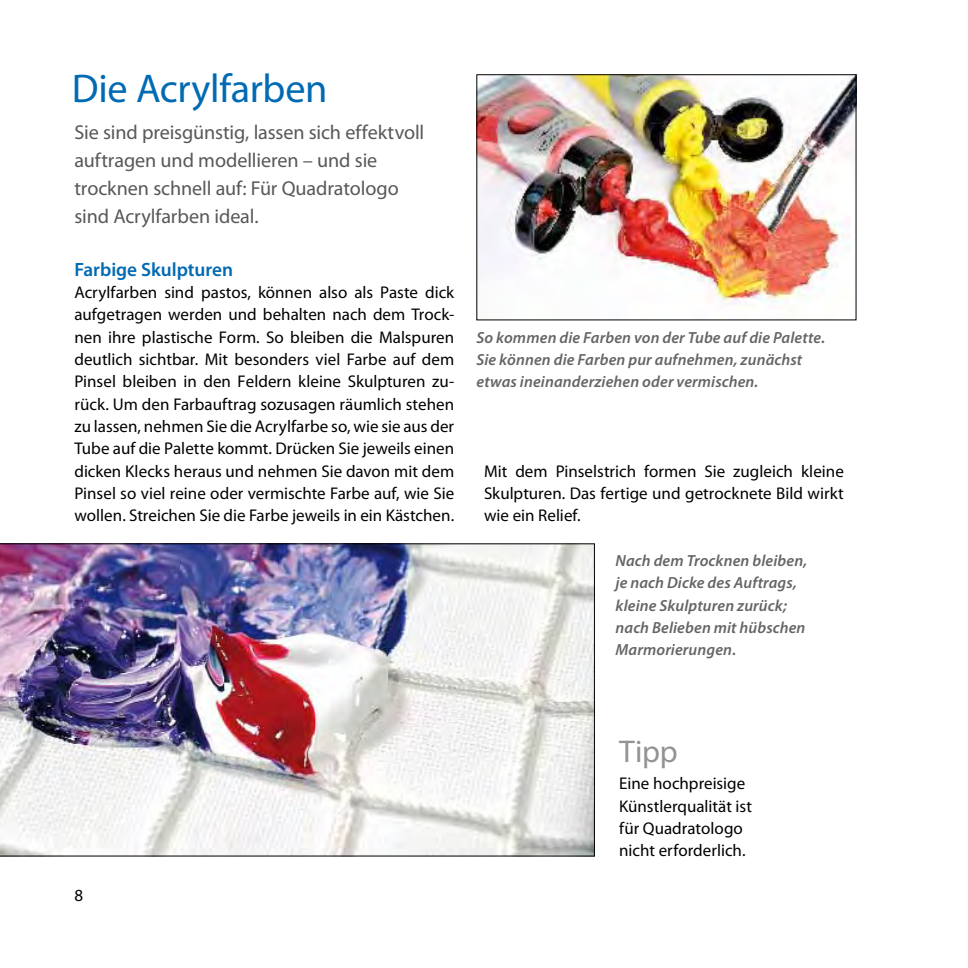
<style>
.page{position:relative;width:968px;height:968px;background:#fff}
.page>*{position:absolute;margin:0;border:0;box-sizing:border-box;transform-origin:0 0}
.t1{font:40.25px "Myriad Pro";letter-spacing:-.01em;color:#006ab3}
.t2{font:31.5px "Myriad Pro";color:#929395}
.t3{font:20.12px/28px "Myriad Pro";letter-spacing:-.005em;color:#58585a}
.t4{font:600 19.25px "Myriad Pro";letter-spacing:-.005em;color:#006ab3}
.t5{font:16.97px/22.4px "Myriad Pro";color:#000;text-align:justify}
.t6{font:italic 600 16.1px/22.4px "Myriad Pro";letter-spacing:.01em;color:#646567}
</style>
<div class="page">
<img style="left:0;top:543px;width:594px;height:313px">
<img style="left:478px;top:76px;width:376px;height:233px">
<div style="left:476px;top:74px;width:380px;height:246px;border:1px solid #000"></div>
<h1 class="t1" style="left:72px;top:64px;width:257px">Die Acrylfarben</h1>
<p class="t3" style="left:74px;top:118px;width:351px">Sie sind preisgünstig, lassen sich effektvoll auftragen und modellieren – und sie trocknen schnell auf: Für Quadratologo sind Acrylfarben ideal.</p>
<p class="t4" style="left:74px;top:257px;width:160px">Farbige Skulpturen</p>
<p class="t5" style="left:74px;top:280px;width:381px">Acrylfarben sind pastos, können also als Paste dick aufgetragen werden und behalten nach dem Trock&shy;nen ihre plastische Form. So bleiben die Malspuren deutlich sichtbar. Mit besonders viel Farbe auf dem Pinsel bleiben in den Feldern kleine Skulpturen zu&shy;rück. Um den Farbauftrag sozusagen räumlich stehen zu lassen, nehmen Sie die Acrylfarbe so, wie sie aus der Tube auf die Palette kommt. Drücken Sie jeweils einen dicken Klecks heraus und nehmen Sie davon mit dem Pinsel so viel reine oder vermischte Farbe auf, wie Sie wollen. Streichen Sie die Farbe jeweils in ein Kästchen.</p>
<p class="t6" style="left:476px;top:325px;width:350px">So kommen die Farben von der Tube auf die Palette.<br>Sie können die Farben pur aufnehmen, zunächst etwas ineinanderziehen oder vermischen.</p>
<p class="t5" style="left:484px;top:459px;width:361px">Mit dem Pinselstrich formen Sie zugleich kleine Skulpturen. Das fertige und getrocknete Bild wirkt wie ein Relief.</p>
<p class="t6" style="left:615px;top:548px;width:193px">Nach dem Trocknen bleiben, je nach Dicke des Auftrags, kleine Skulpturen zurück; nach Belieben mit hübschen<br>Marmorierungen.</p>
<p class="t5" style="left:74px;top:884px;width:10px">8</p>
<h2 class="t2" style="left:619px;top:731px;width:60px">Tipp</h2>
<p class="t5" style="left:619px;top:772px;width:134px;text-align:left">Eine hochpreisige<br>Künstlerqualität ist für Quadratologo nicht erforderlich.</p>
</div>
